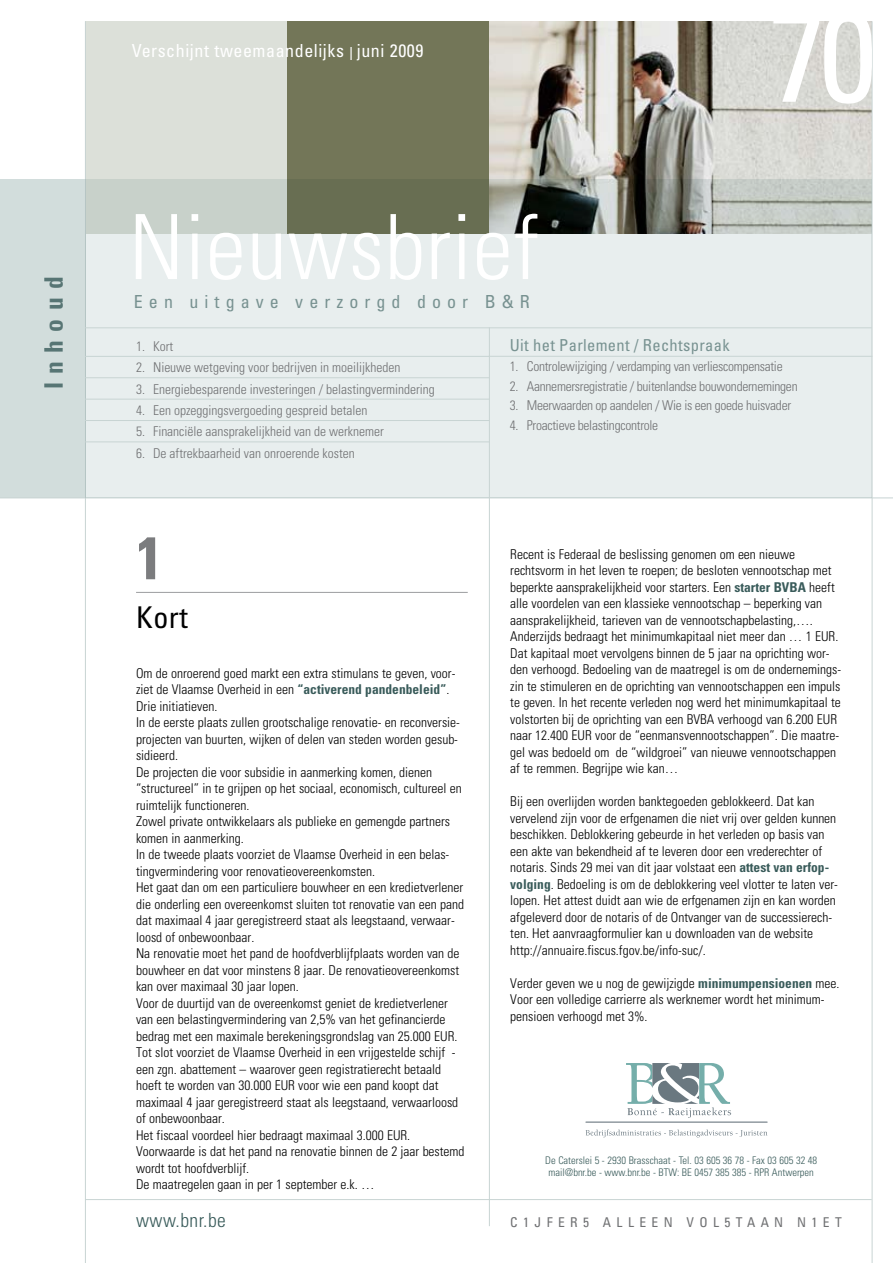
<style>
.page{position:relative;width:893px;height:1263px;background:#fff}
.page>*{position:absolute;margin:0;border:0;box-sizing:border-box;transform-origin:0 0}
.t1{font:condensed 127.5px "Univers";color:#fff}
.t2{font:300 condensed 90px "Univers";letter-spacing:.01em;color:#fff}
.t3{font:700 condensed 60px "Univers";color:#7b7c7e}
.t4{font:condensed 30px "Univers";color:#000}
.t5{font:700 condensed 25.5px "Univers";letter-spacing:.33em;color:#395b5a}
.t6{font:300 condensed 19.5px "Univers";letter-spacing:.025em;color:#395b5a}
.t7{font:condensed 18px "Univers";letter-spacing:.03em;color:#fff}
.t8{font:condensed 18px "Univers";letter-spacing:.335em;color:#789291}
.t9{font:condensed 16.5px "Univers";letter-spacing:.02em;color:#789291}
.t10{font:300 condensed 13.5px/16.5px "Univers";color:#000}
.t11{font:300 condensed 13.5px "Univers";color:#707173}
.t12{font:300 condensed 13.5px "Univers";letter-spacing:-.02em;color:#707173}
.t13{font:condensed 13.5px "Univers";letter-spacing:.4em;color:#707173}
.t14{font:300 condensed 10.5px/12px "Univers";color:#395b5a;text-align:center}
.s1{font-weight:700;color:#395b5a}
</style>
<div class="page">
<img style="left:489px;top:21px;width:383px;height:158px">
<div style="left:0;top:179px;width:85px;height:318px;background:#d2dddc"></div>
<hr style="left:136px;top:592px;width:332px;height:1px;background:#9c9d9f">
<hr style="left:0;top:497px;width:893px;height:1px;background:#c8d4d3">
<hr style="left:85px;top:1199px;width:787px;height:1px;background:#c8d4d3">
<div style="left:85px;top:21px;width:202px;height:213px;background:#dce0d9"></div>
<div style="left:287px;top:21px;width:202px;height:213px;background:#737658"></div>
<hr style="left:85px;top:21px;width:1px;height:1242px;background:#c8d4d3">
<hr style="left:872px;top:21px;width:1px;height:1242px;background:#c8d4d3">
<hr style="left:586px;top:1122px;width:181px;height:1px;background:#6b7880">
<svg style="left:586px;top:1129px;width:181px;height:8px"></svg>
<svg style="left:626px;top:1063px;width:105px;height:55px"></svg>
<svg style="left:85px;top:179px;width:787px;height:318px;background:#d8dedc"></svg>
<hr style="left:489px;top:327px;width:1px;height:899px;background:#c8d4d3">
<hr style="left:85px;top:356px;width:404px;height:1px;background:#c8d4d3">
<hr style="left:85px;top:377px;width:404px;height:1px;background:#c8d4d3">
<hr style="left:85px;top:399px;width:404px;height:1px;background:#c8d4d3">
<hr style="left:85px;top:420px;width:404px;height:1px;background:#c8d4d3">
<hr style="left:85px;top:441px;width:404px;height:1px;background:#c8d4d3">
<hr style="left:489px;top:356px;width:383px;height:1px;background:#c8d4d3">
<hr style="left:85px;top:327px;width:787px;height:1px;background:#c8d4d3">
<h3 class="t5" style="left:38px;top:389px;width:114px;rotate:-90deg">Inhoud</h3>
<h3 class="t7" style="left:132px;top:39px;width:293px">Verschijnt tweemaandelijks I juni 2009</h3>
<h2 class="t2" style="left:129px;top:193px;width:411px">n ieuwsbrief</h2>
<h1 class="t1" style="left:770px;top:-24px;width:108px">70</h1>
<h3 class="t8" style="left:134px;top:290px;width:395px">Een uitgave verzorgd door B&amp;R</h3>
<p class="t11" style="left:136px;top:338px;width:39px">1. Kort</p>
<p class="t11" style="left:136px;top:359px;width:266px">2. Nieuwe wetgeving voor bedrijven in moeilijkheden</p>
<p class="t11" style="left:136px;top:381px;width:300px">3. Energiebesparende investeringen / belastingvermindering</p>
<p class="t11" style="left:136px;top:402px;width:233px">4. Een opzeggingsvergoeding gespreid betalen</p>
<p class="t11" style="left:136px;top:424px;width:249px">5. Financiële aansprakelijkheid van de werknemer</p>
<p class="t11" style="left:136px;top:445px;width:220px">6. De aftrekbaarheid van onroerende kosten</p>
<p class="t9" style="left:510px;top:334px;width:221px">Uit het Parlement / Rechtspraak</p>
<p class="t12" style="left:510px;top:358px;width:274px">1. Controlewijziging / verdamping van verliescompensatie</p>
<p class="t12" style="left:510px;top:378px;width:289px">2. Aannemersregistratie / buitenlandse bouwondernemingen</p>
<p class="t12" style="left:510px;top:398px;width:283px">3. Meerwaarden op aandelen / Wie is een goede huisvader</p>
<p class="t12" style="left:510px;top:417px;width:150px">4. Proactieve belastingcontrole</p>
<h3 class="t3" style="left:136px;top:521px;width:28px">1</h3>
<h3 class="t4" style="left:136px;top:598px;width:53px">Kort</h3>
<p class="t10" style="left:136px;top:664px;width:330px">Om de onroerend goed markt een extra stimulans te geven, voor&shy;ziet de Vlaamse Overheid in een <span class="s1">“activerend pandenbeleid”</span>.<br>Drie initiatieven.<br>In de eerste plaats zullen grootschalige renovatie- en reconversie&shy;projecten van buurten, wijken of delen van steden worden gesub&shy;sidieerd.<br>De projecten die voor subsidie in aanmerking komen, dienen “structureel” in te grijpen op het sociaal, economisch, cultureel en ruimtelijk functioneren.<br>Zowel private ontwikkelaars als publieke en gemengde partners komen in aanmerking.<br>In de tweede plaats voorziet de Vlaamse Overheid in een belas&shy;tingvermindering voor renovatieovereenkomsten.<br>Het gaat dan om een particuliere bouwheer en een kredietverlener die onderling een overeenkomst sluiten tot renovatie van een pand dat maximaal 4 jaar geregistreerd staat als leegstaand, verwaar&shy;loosd of onbewoonbaar.<br>Na renovatie moet het pand de hoofdverblijfplaats worden van de bouwheer en dat voor minstens 8 jaar. De renovatieovereenkomst kan over maximaal 30 jaar lopen.<br>Voor de duurtijd van de overeenkomst geniet de kredietverlener van een belastingvermindering van 2,5% van het gefinancierde bedrag met een maximale berekeningsgrondslag van 25.000 EUR.<br>Tot slot voorziet de Vlaamse Overheid in een vrijgestelde schijf - een zgn. abattement – waarover geen registratierecht betaald hoeft te worden van 30.000 EUR voor wie een pand koopt dat maximaal 4 jaar geregistreerd staat als leegstaand, verwaarloosd of onbewoonbaar.<br>Het fiscaal voordeel hier bedraagt maximaal 3.000 EUR.<br>Voorwaarde is dat het pand na renovatie binnen de 2 jaar bestemd wordt tot hoofdverblijf.<br>De maatregelen gaan in per 1 september e.k. …</p>
<p class="t10" style="left:510px;top:546px;width:332px">Recent is Federaal de beslissing genomen om een nieuwe rechtsvorm in het leven te roepen; de besloten vennootschap met beperkte aansprakelijkheid voor starters. Een <span class="s1">starter BVBA</span> heeft alle voordelen van een klassieke vennootschap – beperking van aansprakelijkheid, tarieven van de vennootschapbelasting,….<br>Anderzijds bedraagt het minimumkapitaal niet meer dan … 1 EUR.<br>Dat kapitaal moet vervolgens binnen de 5 jaar na oprichting wor&shy;den verhoogd. Bedoeling van de maatregel is om de ondernemings&shy;zin te stimuleren en de oprichting van vennootschappen een impuls te geven. In het recente verleden nog werd het minimumkapitaal te volstorten bij de oprichting van een BVBA verhoogd van 6.200 EUR naar 12.400 EUR voor de “eenmansvennootschappen”. Die maatre&shy;gel was bedoeld om de “wildgroei” van nieuwe vennootschappen af te remmen. Begrijpe wie kan…</p>
<p class="t10" style="left:510px;top:793px;width:329px">Bij een overlijden worden banktegoeden geblokkeerd. Dat kan vervelend zijn voor de erfgenamen die niet vrij over gelden kunnen beschikken. Deblokkering gebeurde in het verleden op basis van een akte van bekendheid af te leveren door een vrederechter of notaris. Sinds 29 mei van dit jaar volstaat een <span class="s1">attest van erfop&shy;volging</span>. Bedoeling is om de deblokkering veel vlotter te laten ver&shy;lopen. Het attest duidt aan wie de erfgenamen zijn en kan worden afgeleverd door de notaris of de Ontvanger van de successierech&shy;ten. Het aanvraagformulier kan u downloaden van de website http://annuaire.fiscus.fgov.be/info-suc/.</p>
<p class="t10" style="left:510px;top:975px;width:331px">Verder geven we u nog de gewijzigde <span class="s1">minimumpensioenen</span> mee.<br>Voor een volledige carrierre als werknemer wordt het minimum&shy;pensioen verhoogd met 3%.</p>
<p class="t14" style="left:545px;top:1154px;width:273px">De Caterslei 5 - 2930 Brasschaat - Tel. 03 605 36 78 - Fax 03 605 32 48 mail@bnr.be - www.bnr.be - BTW: BE 0457 385 385 - RPR Antwerpen</p>
<h3 class="t6" style="left:136px;top:1209px;width:91px">www.bnr.be</h3>
<p class="t13" style="left:510px;top:1214px;width:333px">C1jfEr5 a llee n vol5taa n n1e t</p>
</div>
